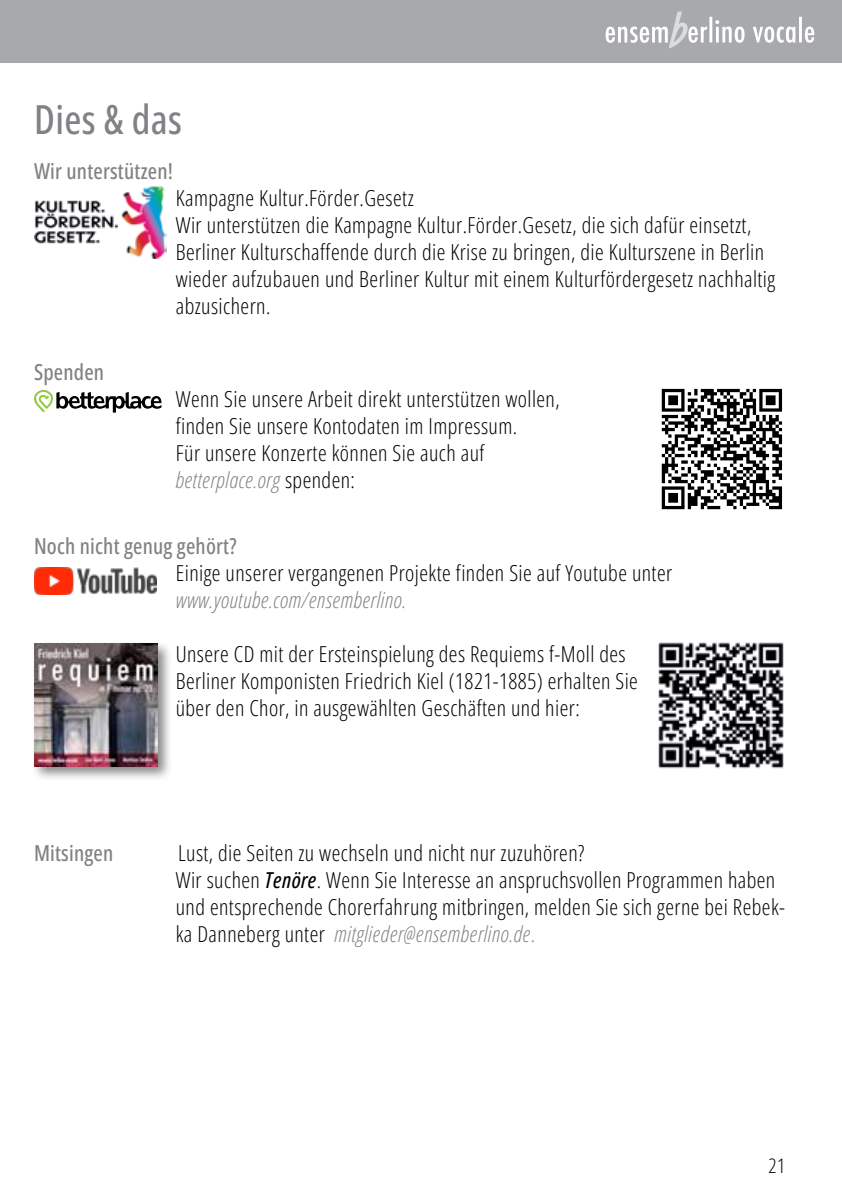
<style>
.page{position:relative;width:842px;height:1191px;background:#fff}
.page>*{position:absolute;margin:0;border:0;box-sizing:border-box;transform-origin:0 0}
.t1{font:500 40px "Open Sans Condensed";letter-spacing:.01em;color:#808285}
.t2{font:300 22px/27px "Open Sans Condensed";letter-spacing:.02em;color:#000}
.t3{font:500 22px "Open Sans Condensed";letter-spacing:.01em;color:#808285}
.t4{font:italic 300 22px "Open Sans Condensed";letter-spacing:.02em;color:#808285}
.t5{font:300 20px "Open Sans Condensed";color:#000}
.s1{font-style:italic;color:#808285}
.s2{font-weight:500;font-style:italic}
.s3{color:#808285}
</style>
<div class="page">
<div style="left:0;top:0;width:842px;height:62px;background:#a7a9ac"></div>
<svg style="left:606px;top:12px;width:208px;height:37px"></svg>
<div style="left:31px;top:640px;width:142px;height:141px;background:#000;opacity:.47"></div>
<img style="left:34px;top:643px;width:124px;height:123px">
<img style="left:35px;top:186px;width:131px;height:72px">
<img style="left:658px;top:642px;width:126px;height:126px">
<svg style="left:661px;top:388px;width:122px;height:122px"></svg>
<svg style="left:662px;top:389px;width:120px;height:120px"></svg>
<svg style="left:34px;top:390px;width:127px;height:22px"></svg>
<img style="left:34px;top:567px;width:122px;height:27px">
<h1 class="t1" style="left:34px;top:92px;width:150px">Dies &amp; das</h1>
<p class="t3" style="left:34px;top:155px;width:140px">Wir unterstützen!</p>
<p class="t2" style="left:176px;top:183px;width:601px">Kampagne Kultur.Förder.Gesetz<br>Wir unterstützen die Kampagne Kultur.Förder.Gesetz, die sich dafür einsetzt, Berliner Kulturschaffende durch die Krise zu bringen, die Kulturszene in Berlin wieder aufzubauen und Berliner Kultur mit einem Kulturfördergesetz nachhaltig abzusichern.</p>
<p class="t3" style="left:34px;top:357px;width:72px">Spenden</p>
<p class="t2" style="left:176px;top:385px;width:385px">Wenn Sie unsere Arbeit direkt unterstützen wollen, finden Sie unsere Kontodaten im Impressum.<br>Für unsere Konzerte können Sie auch auf <span class="s1">betterplace.org</span> spenden:</p>
<p class="t3" style="left:34px;top:531px;width:204px">Noch nicht genug gehört?</p>
<p class="t2" style="left:176px;top:559px;width:498px">Einige unserer vergangenen Projekte finden Sie auf Youtube unter</p>
<p class="t4" style="left:176px;top:585px;width:232px">www.youtube.com/ensemberlino.</p>
<p class="t2" style="left:176px;top:640px;width:464px">Unsere CD mit der Ersteinspielung des Requiems f-Moll des<br>Berliner Komponisten Friedrich Kiel (1821-1885) erhalten Sie über den Chor, in ausgewählten Geschäften und hier:</p>
<p class="t3" style="left:34px;top:838px;width:81px">Mitsingen</p>
<p class="t2" style="left:176px;top:839px;width:611px">Lust, die Seiten zu wechseln und nicht nur zuzuhören?<br>Wir suchen <span class="s2">Tenöre</span>. Wenn Sie Interesse an anspruchsvollen Programmen haben und entsprechende Chorerfahrung mitbringen, melden Sie sich gerne bei Rebek&shy;ka Danneberg unter <span class="s1">mitglieder@ensemberlino.de</span><span class="s3">.</span></p>
<p class="t5" style="left:769px;top:1151px;width:18px">21</p>
</div>
